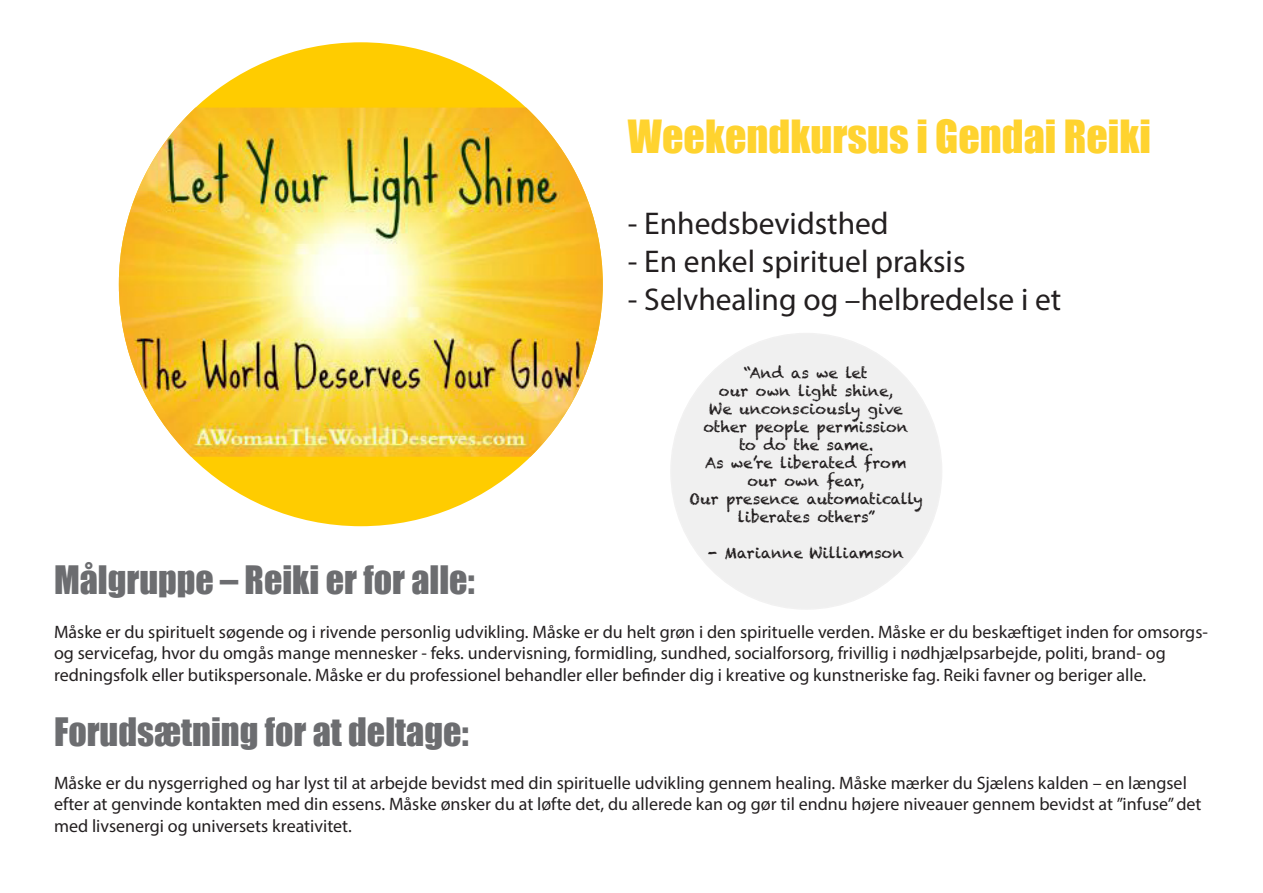
<style>
.page{position:relative;width:1263px;height:893px;background:#fff}
.page>*{position:absolute;margin:0;border:0;box-sizing:border-box;transform-origin:0 0}
.t1{font:42px "Impact";color:#ffd32f}
.t2{font:36px "Impact";color:#6c6d70}
.t3{font:31.5px "Myriad Pro";color:#231f20}
.t4{font:18px/21.6px "Myriad Pro";color:#231f20}
.t5{font:15px/18px "Chalkduster";color:#231f20;text-align:center}
</style>
<div class="page">
<div style="left:119px;top:42px;width:484px;height:484px;background:#fc0;border-radius:50%"></div>
<img style="left:119px;top:108px;width:484px;height:349px">
<div style="left:671px;top:333px;width:271px;height:276px;background:#f0f0f0;border-radius:50%"></div>
<h1 class="t1" style="left:628px;top:104px;width:524px">Weekendkursus i Gendai Reiki</h1>
<h3 class="t3" style="left:628px;top:204px;width:262px">- Enhedsbevidsthed</h3>
<h3 class="t3" style="left:628px;top:242px;width:339px">- En enkel spirituel praksis</h3>
<h3 class="t3" style="left:628px;top:280px;width:435px">- Selvhealing og –helbredelse i et</h3>
<p class="t5" style="left:689px;top:364px;width:235px">“And as we let<br>our own light shine,<br>We unconsciously give other people permission<br>to do the same.<br>As we’re liberated from our own fear,<br>Our presence automatically liberates others”</p>
<p class="t5" style="left:708px;top:544px;width:197px">- Marianne Williamson</p>
<h2 class="t2" style="left:54px;top:552px;width:422px">Målgruppe – Reiki er for alle:</h2>
<p class="t4" style="left:54px;top:620px;width:1155px">Måske er du spirituelt søgende og i rivende personlig udvikling. Måske er du helt grøn i den spirituelle verden. Måske er du beskæftiget inden for omsorgs&shy;og servicefag, hvor du omgås mange mennesker - feks. undervisning, formidling, sundhed, socialforsorg, frivillig i nødhjælpsarbejde, politi, brand- og redningsfolk eller butikspersonale. Måske er du professionel behandler eller befinder dig i kreative og kunstneriske fag. Reiki favner og beriger alle.</p>
<h2 class="t2" style="left:54px;top:704px;width:416px">Forudsætning for at deltage:</h2>
<p class="t4" style="left:54px;top:772px;width:1149px">Måske er du nysgerrighed og har lyst til at arbejde bevidst med din spirituelle udvikling gennem healing. Måske mærker du Sjælens kalden – en længsel efter at genvinde kontakten med din essens. Måske ønsker du at løfte det, du allerede kan og gør til endnu højere niveauer gennem bevidst at ”infuse” det med livsenergi og universets kreativitet.</p>
</div>
